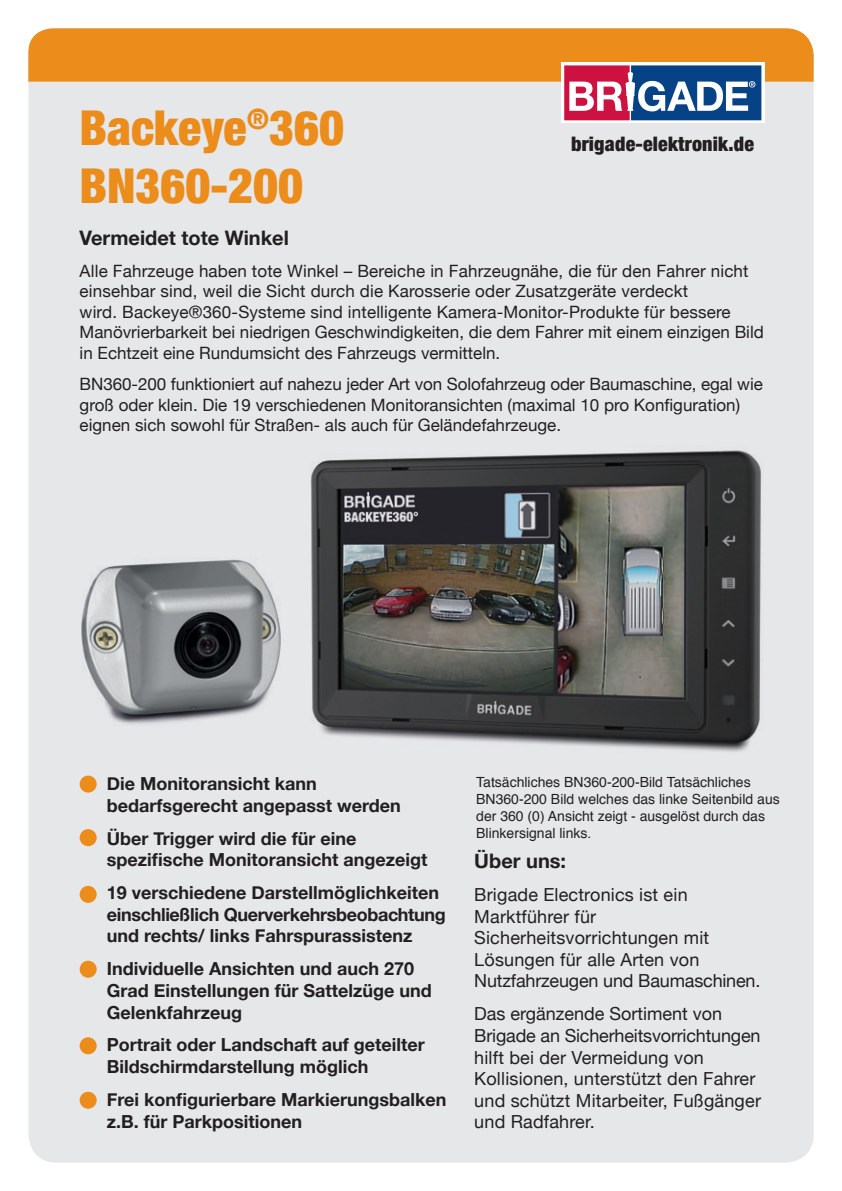
<style>
.page{position:relative;width:842px;height:1191px;background:#fff}
.page>*{position:absolute;margin:0;border:0;box-sizing:border-box;transform-origin:0 0}
.t1{font:900 condensed 48px "Helvetica Neue";color:#eb8c1b}
.t2{font:700 20px "Helvetica Neue";color:#231f20}
.t3{font:900 condensed 20px "Helvetica Neue";letter-spacing:.01em;color:#231f20}
.t4{font:700 18px/21.6px "Helvetica Neue";color:#231f20}
.t5{font:18px/21.6px "Helvetica Neue";letter-spacing:.01em;color:#231f20}
.t6{font:17px/20.4px "Helvetica Neue";color:#231f20}
.t7{font:14px/16.8px "Helvetica";color:#231f20}
</style>
<div class="page">
<div style="left:28px;top:28px;width:786px;height:1134px;background:#e6e7e9;border-radius:28px"></div>
<div style="left:28px;top:28px;width:786px;height:54px;background:#eb8c1b"></div>
<svg style="left:561px;top:62px;width:203px;height:61px;fill:#fff"></svg>
<svg style="left:564px;top:65px;width:197px;height:55px"></svg>
<img style="left:310px;top:450px;width:452px;height:302px">
<div style="left:80px;top:775px;width:17px;height:17px;background:#eb8c1b;border-radius:50%"></div>
<div style="left:80px;top:829px;width:17px;height:17px;background:#eb8c1b;border-radius:50%"></div>
<div style="left:80px;top:886px;width:17px;height:17px;background:#eb8c1b;border-radius:50%"></div>
<div style="left:80px;top:960px;width:17px;height:17px;background:#eb8c1b;border-radius:50%"></div>
<div style="left:80px;top:1037px;width:17px;height:17px;background:#eb8c1b;border-radius:50%"></div>
<div style="left:80px;top:1091px;width:17px;height:17px;background:#eb8c1b;border-radius:50%"></div>
<img style="left:81px;top:559px;width:200px;height:165px">
<p class="t1" style="left:80px;top:89px;width:266px">Backeye<sup>®</sup>360</p>
<p class="t1" style="left:80px;top:146px;width:225px">BN360-200</p>
<p class="t3" style="left:571px;top:127px;width:184px">brigade-elektronik.de</p>
<p class="t2" style="left:80px;top:220px;width:211px">Vermeidet tote Winkel</p>
<p class="t6" style="left:80px;top:259px;width:686px">Alle Fahrzeuge haben tote Winkel – Bereiche in Fahrzeugnähe, die für den Fahrer nicht einsehbar sind, weil die Sicht durch die Karosserie oder Zusatzgeräte verdeckt<br>wird. Backeye®360-Systeme sind intelligente Kamera-Monitor-Produkte für bessere Manövrierbarkeit bei niedrigen Geschwindigkeiten, die dem Fahrer mit einem einzigen Bild in Echtzeit eine Rundumsicht des Fahrzeugs vermitteln.</p>
<p class="t6" style="left:80px;top:373px;width:685px">BN360-200 funktioniert auf nahezu jeder Art von Solofahrzeug oder Baumaschine, egal wie groß oder klein. Die 19 verschiedenen Monitoransichten (maximal 10 pro Konfiguration) eignen sich sowohl für Straßen- als auch für Geländefahrzeuge.</p>
<p class="t4" style="left:107px;top:772px;width:296px">Die Monitoransicht kann bedarfsgerecht angepasst werden</p>
<p class="t4" style="left:107px;top:826px;width:322px">Über Trigger wird die für eine spezifische Monitoransicht angezeigt</p>
<p class="t4" style="left:107px;top:881px;width:340px">19 verschiedene Darstellmöglichkeiten einschließlich Querverkehrsbeobachtung und rechts/ links Fahrspurassistenz</p>
<p class="t4" style="left:107px;top:957px;width:326px">Individuelle Ansichten und auch 270<br>Grad Einstellungen für Sattelzüge und<br>Gelenkfahrzeug</p>
<p class="t4" style="left:107px;top:1033px;width:319px">Portrait oder Landschaft auf geteilter<br>Bildschirmdarstellung möglich</p>
<p class="t4" style="left:107px;top:1087px;width:341px">Frei konfigurierbare Markierungsbalken z.B. für Parkpositionen</p>
<p class="t7" style="left:476px;top:774px;width:305px">Tatsächliches BN360-200-Bild Tatsächliches BN360-200 Bild welches das linke Seitenbild aus der 360 (0) Ansicht zeigt - ausgelöst durch das Blinkersignal links.</p>
<p class="t2" style="left:474px;top:842px;width:93px">Über uns:</p>
<p class="t5" style="left:474px;top:882px;width:288px">Brigade Electronics ist ein<br>Marktführer für<br>Sicherheitsvorrichtungen mit<br>Lösungen für alle Arten von<br>Nutzfahrzeugen und Baumaschinen.</p>
<p class="t5" style="left:474px;top:1001px;width:288px">Das ergänzende Sortiment von<br>Brigade an Sicherheitsvorrichtungen hilft bei der Vermeidung von<br>Kollisionen, unterstützt den Fahrer und schützt Mitarbeiter, Fußgänger und Radfahrer.</p>
</div>
